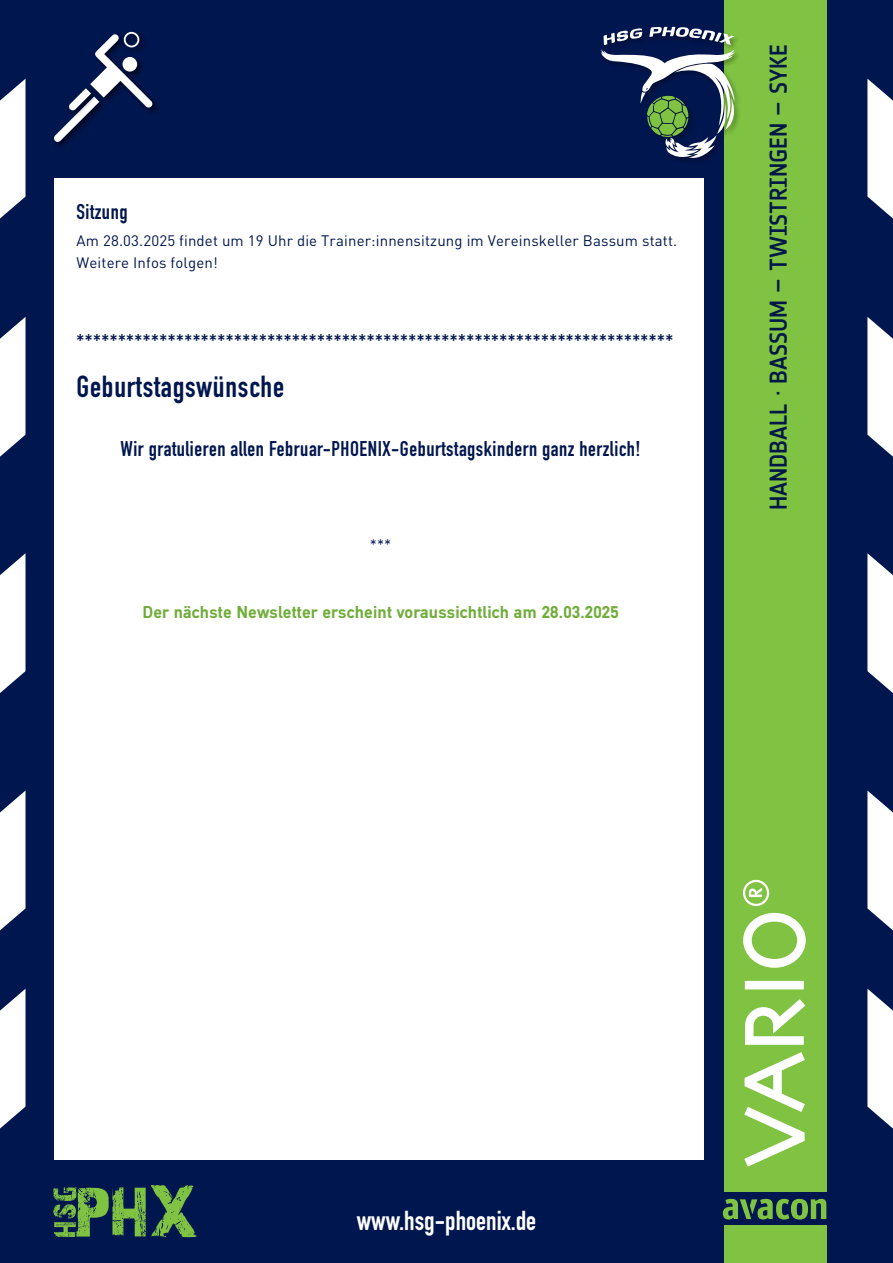
<style>
.page{position:relative;width:893px;height:1263px;background:#00164e}
.page>*{position:absolute;margin:0;border:0;box-sizing:border-box;transform-origin:0 0}
.t1{font:700 30px "DIN Condensed";letter-spacing:.025em;color:#00164e}
.t2{font:700 27px "DIN Condensed";color:#fff}
.t3{font:500 24px "Notes Soft";color:#001747}
.t4{font:700 21px "DIN Condensed";letter-spacing:.025em;color:#00164e}
.t5{font:700 18px "DIN Mittel EF";letter-spacing:.01em;color:#70ad3a}
.t6{font:15px/22.5px "DIN";letter-spacing:.01em;color:#00164e}
</style>
<div class="page">
<svg style="left:53px;top:1185px;width:143px;height:52px"></svg>
<div style="left:724px;top:0;width:102px;height:1046px;background:#80c342"></div>
<div style="left:724px;top:1037px;width:102px;height:154px;background:#80c342"></div>
<div style="left:724px;top:1225px;width:102px;height:38px;background:#80c342"></div>
<div style="left:54px;top:179px;width:650px;height:981px;background:#fff"></div>
<svg style="left:723px;top:1199px;width:103px;height:20px"></svg>
<svg style="left:745px;top:981px;width:59px;height:8px"></svg>
<svg style="left:744px;top:1052px;width:61px;height:114px"></svg>
<svg style="left:743px;top:913px;width:63px;height:55px"></svg>
<svg style="left:745px;top:999px;width:60px;height:46px"></svg>
<svg style="left:743px;top:880px;width:26px;height:26px"></svg>
<div style="left:53px;top:95px;width:53px;height:54px;background:#000;opacity:.3"></div>
<div style="left:89px;top:33px;width:71px;height:82px;background:#000;opacity:.3"></div>
<svg style="left:54px;top:32px;width:98px;height:110px"></svg>
<div style="left:600px;top:25px;width:142px;height:141px;background:#000;opacity:.3"></div>
<svg style="left:601px;top:27px;width:134px;height:134px"></svg>
<svg style="left:0;top:317px;width:26px;height:140px;background:#d2d6e0"></svg>
<svg style="left:867px;top:317px;width:26px;height:140px;background:#d2d6e0"></svg>
<svg style="left:0;top:79px;width:26px;height:140px;background:#d2d6e0"></svg>
<svg style="left:867px;top:79px;width:26px;height:140px;background:#d2d6e0"></svg>
<svg style="left:0;top:553px;width:26px;height:140px;background:#d2d6e0"></svg>
<svg style="left:867px;top:553px;width:26px;height:140px;background:#d2d6e0"></svg>
<svg style="left:0;top:989px;width:26px;height:140px;background:#d2d6e0"></svg>
<svg style="left:867px;top:989px;width:26px;height:140px;background:#d2d6e0"></svg>
<svg style="left:0;top:790px;width:26px;height:141px"></svg>
<svg style="left:867px;top:790px;width:26px;height:141px"></svg>
<p class="t4" style="left:77px;top:198px;width:52px">Sitzung</p>
<p class="t6" style="left:77px;top:229px;width:602px">Am 28.03.2025 findet um 19 Uhr die Trainer:innensitzung im Vereinskeller Bassum statt.<br>Weitere Infos folgen!</p>
<p class="t4" style="left:77px;top:328px;width:598px">************************************************************************</p>
<h1 class="t1" style="left:77px;top:367px;width:209px">Geburtstagswünsche</h1>
<p class="t4" style="left:121px;top:434px;width:521px">Wir gratulieren allen Februar-PHOENIX-Geburtstagskindern ganz herzlich!</p>
<p class="t6" style="left:370px;top:533px;width:23px">***</p>
<p class="t5" style="left:142px;top:601px;width:478px">Der nächste Newsletter erscheint voraussichtlich am 28.03.2025</p>
<p class="t3" style="left:765px;top:510px;width:467px;rotate:-90deg">Handball · Bassum – Twistringen – Syke</p>
<p class="t2" style="left:357px;top:1203px;width:181px">www.hsg-phoenix.de</p>
</div>
